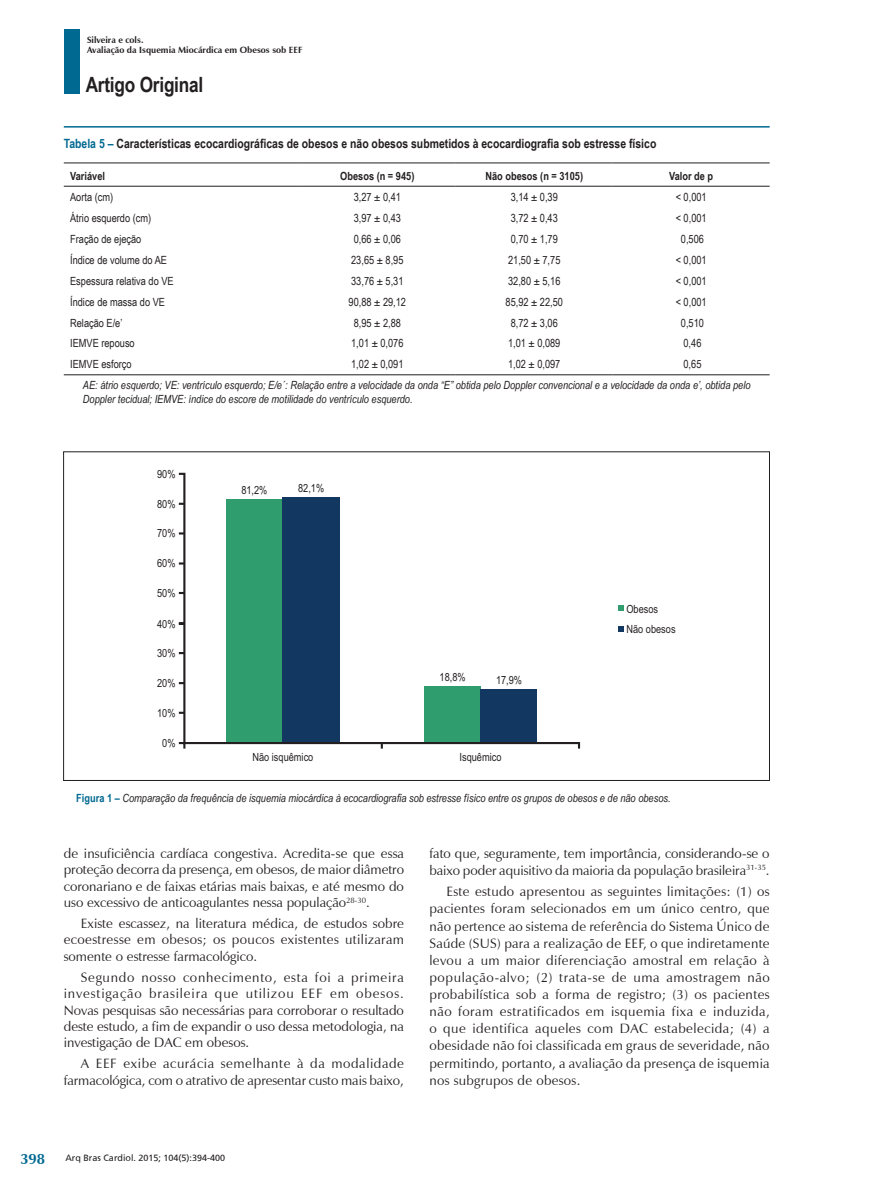
<style>
.page{position:relative;width:893px;height:1191px;background:#fff}
.page>*{position:absolute;margin:0;border:0;box-sizing:border-box;transform-origin:0 0}
.t1{font:700 21px "Arial Narrow";letter-spacing:-.01em;color:#231f20}
.t2{font:700 15px "Zapf Humanist 601 BT";color:#006991}
._01-TEXTO_BASICO{font:13.5px/17.1px "Zapf Humanist 601 BT";color:#231f20;text-align:justify}
._01_TÍTULO_TABELA{font:700 12.75px "Arial Narrow";color:#231f20}
._02_TEXTO_TABELA_BAS{font:11.25px/20.9px "Arial Narrow";color:#231f20}
._05_LEGENDA_TABELA{font:italic 11.25px/13.5px "Arial Narrow";color:#231f20}
._04_DESTAQUE_TABELA{font:700 11.25px "Arial Narrow";color:#231f20}
.t3{font:700 9px/10.8px "Zapf Humanist 601 BT";color:#231f20}
.t4{font:9px "Frutiger";color:#231f20}
.s1{color:#006991}
.s2{font-weight:700;font-style:normal;color:#006991}
</style>
<div class="page">
<hr style="left:64px;top:126px;width:706px;height:2px;background:#006991">
<div style="left:64px;top:29px;width:16px;height:65px;background:#006991"></div>
<hr style="left:64px;top:162px;width:235px;height:1px;background:#231f20">
<hr style="left:299px;top:162px;width:157px;height:1px;background:#231f20">
<hr style="left:456px;top:162px;width:157px;height:1px;background:#231f20">
<hr style="left:613px;top:162px;width:157px;height:1px;background:#231f20">
<hr style="left:64px;top:186px;width:235px;height:1px;background:#231f20">
<hr style="left:299px;top:186px;width:157px;height:1px;background:#231f20">
<hr style="left:456px;top:186px;width:157px;height:1px;background:#231f20">
<hr style="left:613px;top:186px;width:157px;height:1px;background:#231f20">
<hr style="left:64px;top:374px;width:235px;height:1px;background:#231f20">
<hr style="left:299px;top:374px;width:157px;height:1px;background:#231f20">
<hr style="left:456px;top:374px;width:157px;height:1px;background:#231f20">
<hr style="left:613px;top:374px;width:157px;height:1px;background:#231f20">
<svg style="left:178px;top:472px;width:403px;height:277px"></svg>
<svg style="left:619px;top:606px;width:5px;height:5px"></svg>
<svg style="left:619px;top:626px;width:5px;height:6px"></svg>
<p class="t3" style="left:87px;top:34px;width:217px">Silveira e cols.<br>Avaliação da Isquemia Miocárdica em Obesos sob EEF</p>
<h1 class="t1" style="left:86px;top:68px;width:119px">Artigo Original</h1>
<p class="_01_TÍTULO_TABELA" style="left:64px;top:134px;width:594px"><span class="s1">Tabela 5 –</span> Características ecocardiográficas de obesos e não obesos submetidos à ecocardiografia sob estresse físico</p>
<p class="_04_DESTAQUE_TABELA" style="left:70px;top:167px;width:36px">Variável</p>
<p class="_04_DESTAQUE_TABELA" style="left:340px;top:167px;width:76px">Obesos (n = 945)</p>
<p class="_04_DESTAQUE_TABELA" style="left:485px;top:167px;width:99px">Não obesos (n = 3105)</p>
<p class="_04_DESTAQUE_TABELA" style="left:669px;top:167px;width:46px">Valor de p</p>
<p class="_02_TEXTO_TABELA_BAS" style="left:70px;top:186px;width:45px">Aorta (cm)</p>
<p class="_02_TEXTO_TABELA_BAS" style="left:354px;top:186px;width:49px">3,27 ± 0,41</p>
<p class="_02_TEXTO_TABELA_BAS" style="left:511px;top:186px;width:49px">3,14 ± 0,39</p>
<p class="_02_TEXTO_TABELA_BAS" style="left:676px;top:186px;width:33px">&lt; 0,001</p>
<p class="_02_TEXTO_TABELA_BAS" style="left:70px;top:207px;width:83px">Átrio esquerdo (cm)</p>
<p class="_02_TEXTO_TABELA_BAS" style="left:354px;top:207px;width:49px">3,97 ± 0,43</p>
<p class="_02_TEXTO_TABELA_BAS" style="left:511px;top:207px;width:49px">3,72 ± 0,43</p>
<p class="_02_TEXTO_TABELA_BAS" style="left:676px;top:207px;width:33px">&lt; 0,001</p>
<p class="_02_TEXTO_TABELA_BAS" style="left:70px;top:228px;width:73px">Fração de ejeção</p>
<p class="_02_TEXTO_TABELA_BAS" style="left:354px;top:228px;width:49px">0,66 ± 0,06</p>
<p class="_02_TEXTO_TABELA_BAS" style="left:511px;top:228px;width:49px">0,70 ± 1,79</p>
<p class="_02_TEXTO_TABELA_BAS" style="left:681px;top:228px;width:25px">0,506</p>
<p class="_02_TEXTO_TABELA_BAS" style="left:70px;top:249px;width:98px">Índice de volume do AE</p>
<p class="_02_TEXTO_TABELA_BAS" style="left:351px;top:249px;width:54px">23,65 ± 8,95</p>
<p class="_02_TEXTO_TABELA_BAS" style="left:508px;top:249px;width:54px">21,50 ± 7,75</p>
<p class="_02_TEXTO_TABELA_BAS" style="left:676px;top:249px;width:33px">&lt; 0,001</p>
<p class="_02_TEXTO_TABELA_BAS" style="left:70px;top:270px;width:105px">Espessura relativa do VE</p>
<p class="_02_TEXTO_TABELA_BAS" style="left:351px;top:270px;width:54px">33,76 ± 5,31</p>
<p class="_02_TEXTO_TABELA_BAS" style="left:508px;top:270px;width:54px">32,80 ± 5,16</p>
<p class="_02_TEXTO_TABELA_BAS" style="left:676px;top:270px;width:33px">&lt; 0,001</p>
<p class="_02_TEXTO_TABELA_BAS" style="left:70px;top:291px;width:96px">Índice de massa do VE</p>
<p class="_02_TEXTO_TABELA_BAS" style="left:349px;top:291px;width:59px">90,88 ± 29,12</p>
<p class="_02_TEXTO_TABELA_BAS" style="left:505px;top:291px;width:59px">85,92 ± 22,50</p>
<p class="_02_TEXTO_TABELA_BAS" style="left:676px;top:291px;width:33px">&lt; 0,001</p>
<p class="_02_TEXTO_TABELA_BAS" style="left:70px;top:312px;width:54px">Relação E/e’</p>
<p class="_02_TEXTO_TABELA_BAS" style="left:354px;top:312px;width:49px">8,95 ± 2,88</p>
<p class="_02_TEXTO_TABELA_BAS" style="left:511px;top:312px;width:49px">8,72 ± 3,06</p>
<p class="_02_TEXTO_TABELA_BAS" style="left:681px;top:312px;width:25px">0,510</p>
<p class="_02_TEXTO_TABELA_BAS" style="left:70px;top:333px;width:66px">IEMVE repouso</p>
<p class="_02_TEXTO_TABELA_BAS" style="left:351px;top:333px;width:54px">1,01 ± 0,076</p>
<p class="_02_TEXTO_TABELA_BAS" style="left:508px;top:333px;width:54px">1,01 ± 0,089</p>
<p class="_02_TEXTO_TABELA_BAS" style="left:683px;top:333px;width:19px">0,46</p>
<p class="_02_TEXTO_TABELA_BAS" style="left:70px;top:353px;width:63px">IEMVE esforço</p>
<p class="_02_TEXTO_TABELA_BAS" style="left:351px;top:353px;width:54px">1,02 ± 0,091</p>
<p class="_02_TEXTO_TABELA_BAS" style="left:508px;top:353px;width:54px">1,02 ± 0,097</p>
<p class="_02_TEXTO_TABELA_BAS" style="left:683px;top:353px;width:19px">0,65</p>
<p class="_05_LEGENDA_TABELA" style="left:83px;top:378px;width:669px">AE: átrio esquerdo; VE: ventrículo esquerdo; E/e´: Relação entre a velocidade da onda “E” obtida pelo Doppler convencional e a velocidade da onda e’, obtida pelo<br>Doppler tecidual; IEMVE: índice do escore de motilidade do ventrículo esquerdo.</p>
<p class="_02_TEXTO_TABELA_BAS" style="left:157px;top:464px;width:20px">90%</p>
<p class="_02_TEXTO_TABELA_BAS" style="left:157px;top:494px;width:20px">80%</p>
<p class="_02_TEXTO_TABELA_BAS" style="left:157px;top:524px;width:20px">70%</p>
<p class="_02_TEXTO_TABELA_BAS" style="left:157px;top:554px;width:20px">60%</p>
<p class="_02_TEXTO_TABELA_BAS" style="left:157px;top:583px;width:20px">50%</p>
<p class="_02_TEXTO_TABELA_BAS" style="left:157px;top:614px;width:20px">40%</p>
<p class="_02_TEXTO_TABELA_BAS" style="left:157px;top:644px;width:20px">30%</p>
<p class="_02_TEXTO_TABELA_BAS" style="left:157px;top:674px;width:20px">20%</p>
<p class="_02_TEXTO_TABELA_BAS" style="left:157px;top:703px;width:20px">10%</p>
<p class="_02_TEXTO_TABELA_BAS" style="left:162px;top:733px;width:15px">0%</p>
<p class="_02_TEXTO_TABELA_BAS" style="left:241px;top:481px;width:28px">81,2%</p>
<p class="_02_TEXTO_TABELA_BAS" style="left:298px;top:479px;width:28px">82,1%</p>
<p class="_02_TEXTO_TABELA_BAS" style="left:440px;top:667px;width:28px">18,8%</p>
<p class="_02_TEXTO_TABELA_BAS" style="left:496px;top:671px;width:28px">17,9%</p>
<p class="_02_TEXTO_TABELA_BAS" style="left:252px;top:747px;width:63px">Não isquêmico</p>
<p class="_02_TEXTO_TABELA_BAS" style="left:460px;top:747px;width:44px">Isquêmico</p>
<p class="_02_TEXTO_TABELA_BAS" style="left:626px;top:599px;width:51px">Obesos<br>Não obesos</p>
<p class="_05_LEGENDA_TABELA" style="left:76px;top:791px;width:596px"><span class="s2">Figura 1 –</span> Comparação da frequência de isquemia miocárdica à ecocardiografia sob estresse físico entre os grupos de obesos e de não obesos.</p>
<p class="_01-TEXTO_BASICO" style="left:64px;top:845px;width:342px;line-height:16.5px">de insuficiência cardíaca congestiva. Acredita-se que essa proteção decorra da presença, em obesos, de maior diâmetro coronariano e de faixas etárias mais baixas, e até mesmo do uso excessivo de anticoagulantes nessa população<sup>28-30</sup>.</p>
<p class="_01-TEXTO_BASICO" style="left:64px;top:915px;width:342px;line-height:16.5px;text-indent:17px">Existe escassez, na literatura médica, de estudos sobre ecoestresse em obesos; os poucos existentes utilizaram somente o estresse farmacológico.</p>
<p class="_01-TEXTO_BASICO" style="left:64px;top:968px;width:342px;line-height:16.5px;text-indent:17px">Segundo nosso conhecimento, esta foi a primeira investigação brasileira que utilizou EEF em obesos.<br>Novas pesquisas são necessárias para corroborar o resultado deste estudo, a fim de expandir o uso dessa metodologia, na investigação de DAC em obesos.</p>
<p class="_01-TEXTO_BASICO" style="left:64px;top:1055px;width:342px;line-height:16.5px;text-align:right">A EEF exibe acurácia semelhante à da modalidade farmacológica, com o atrativo de apresentar custo mais baixo,</p>
<p class="_01-TEXTO_BASICO" style="left:429px;top:844px;width:342px">fato que, seguramente, tem importância, considerando-se o baixo poder aquisitivo da maioria da população brasileira<sup>31-35</sup>.</p>
<p class="_01-TEXTO_BASICO" style="left:429px;top:883px;width:342px;text-indent:17px">Este estudo apresentou as seguintes limitações: (1) os pacientes foram selecionados em um único centro, que não pertence ao sistema de referência do Sistema Único de Saúde (SUS) para a realização de EEF, o que indiretamente levou a um maior diferenciação amostral em relação à população-alvo; (2) trata-se de uma amostragem não probabilística sob a forma de registro; (3) os pacientes não foram estratificados em isquemia fixa e induzida, o que identifica aqueles com DAC estabelecida; (4) a obesidade não foi classificada em graus de severidade, não permitindo, portanto, a avaliação da presença de isquemia nos subgrupos de obesos.</p>
<p class="t2" style="left:20px;top:1149px;width:26px">398</p>
<p class="t4" style="left:65px;top:1153px;width:161px">Arq Bras Cardiol. 2015; 104(5):394-400</p>
</div>
